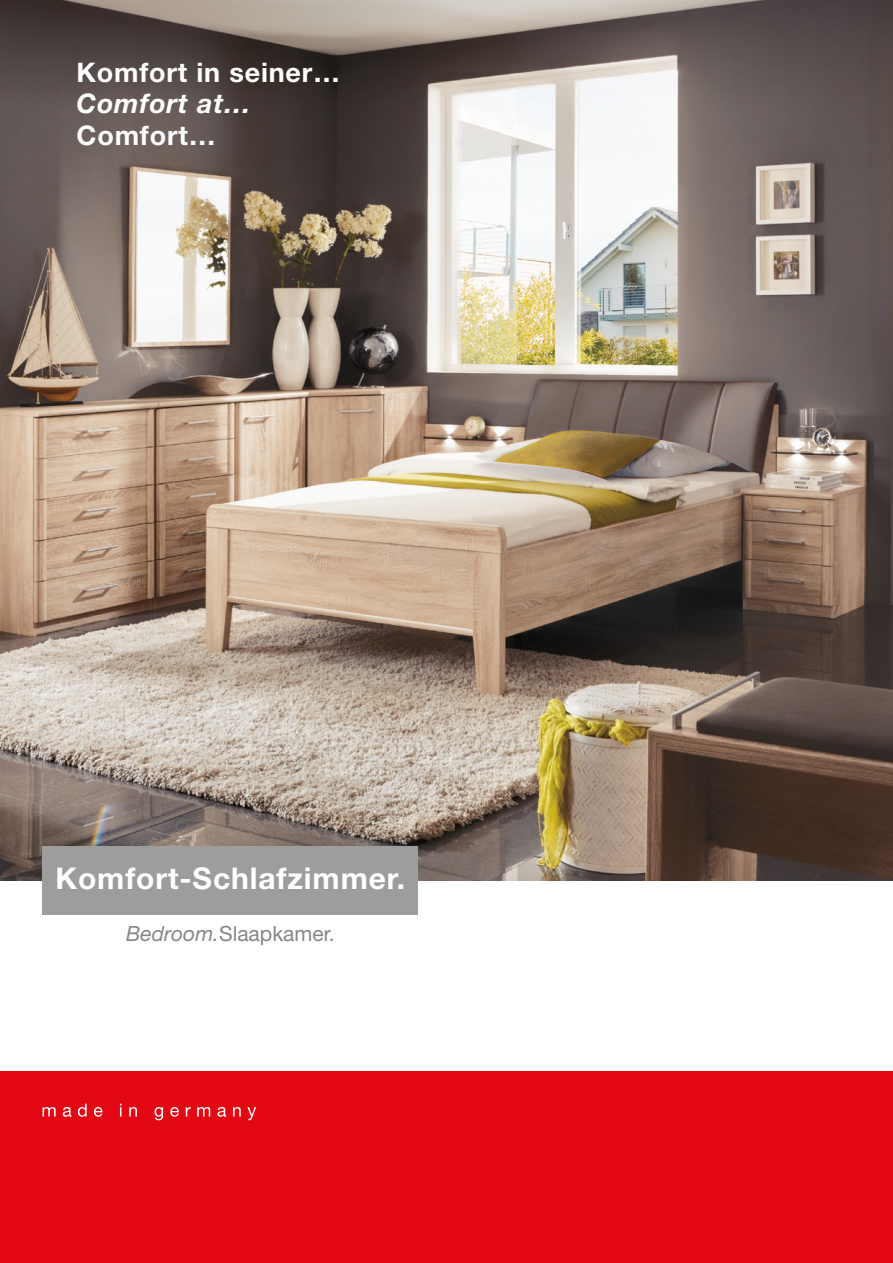
<style>
.page{position:relative;width:893px;height:1263px;background:#fff}
.page>*{position:absolute;margin:0;border:0;box-sizing:border-box;transform-origin:0 0}
.t1{font:700 30px "Helvetica Neue";letter-spacing:.03em;color:#fff}
.t2{font:700 27px "Helvetica Neue";letter-spacing:.03em;color:#fff}
.t3{font:italic 700 27px "Helvetica Neue";letter-spacing:.03em;color:#fff}
.t4{font:21px "Helvetica Neue";color:#878787}
.s1{font-style:italic}
</style>
<div class="page">
<img style="left:0;top:0;width:893px;height:880px">
<div style="left:0;top:1071px;width:893px;height:192px;background:#e30613"></div>
<svg style="left:43px;top:1107px;width:13px;height:9px"></svg>
<svg style="left:63px;top:1107px;width:9px;height:10px"></svg>
<svg style="left:78px;top:1104px;width:9px;height:13px"></svg>
<svg style="left:94px;top:1107px;width:9px;height:10px"></svg>
<svg style="left:129px;top:1107px;width:8px;height:9px"></svg>
<svg style="left:155px;top:1107px;width:8px;height:13px"></svg>
<svg style="left:170px;top:1107px;width:9px;height:10px"></svg>
<svg style="left:186px;top:1107px;width:5px;height:9px"></svg>
<svg style="left:197px;top:1107px;width:13px;height:9px"></svg>
<svg style="left:217px;top:1107px;width:9px;height:10px"></svg>
<svg style="left:233px;top:1107px;width:8px;height:9px"></svg>
<svg style="left:247px;top:1107px;width:9px;height:13px"></svg>
<div style="left:43px;top:846px;width:375px;height:68px;background:#9d9d9c"></div>
<p class="t2" style="left:77px;top:55px;width:265px">Komfort in seiner…</p>
<p class="t3" style="left:77px;top:87px;width:176px">Comfort at…</p>
<p class="t2" style="left:77px;top:118px;width:141px">Comfort…</p>
<p class="t1" style="left:55px;top:860px;width:351px">Komfort-Schlafzimmer.</p>
<p class="t4" style="left:126px;top:921px;width:210px"><span class="s1">Bedroom.</span>Slaapkamer.</p>
</div>
